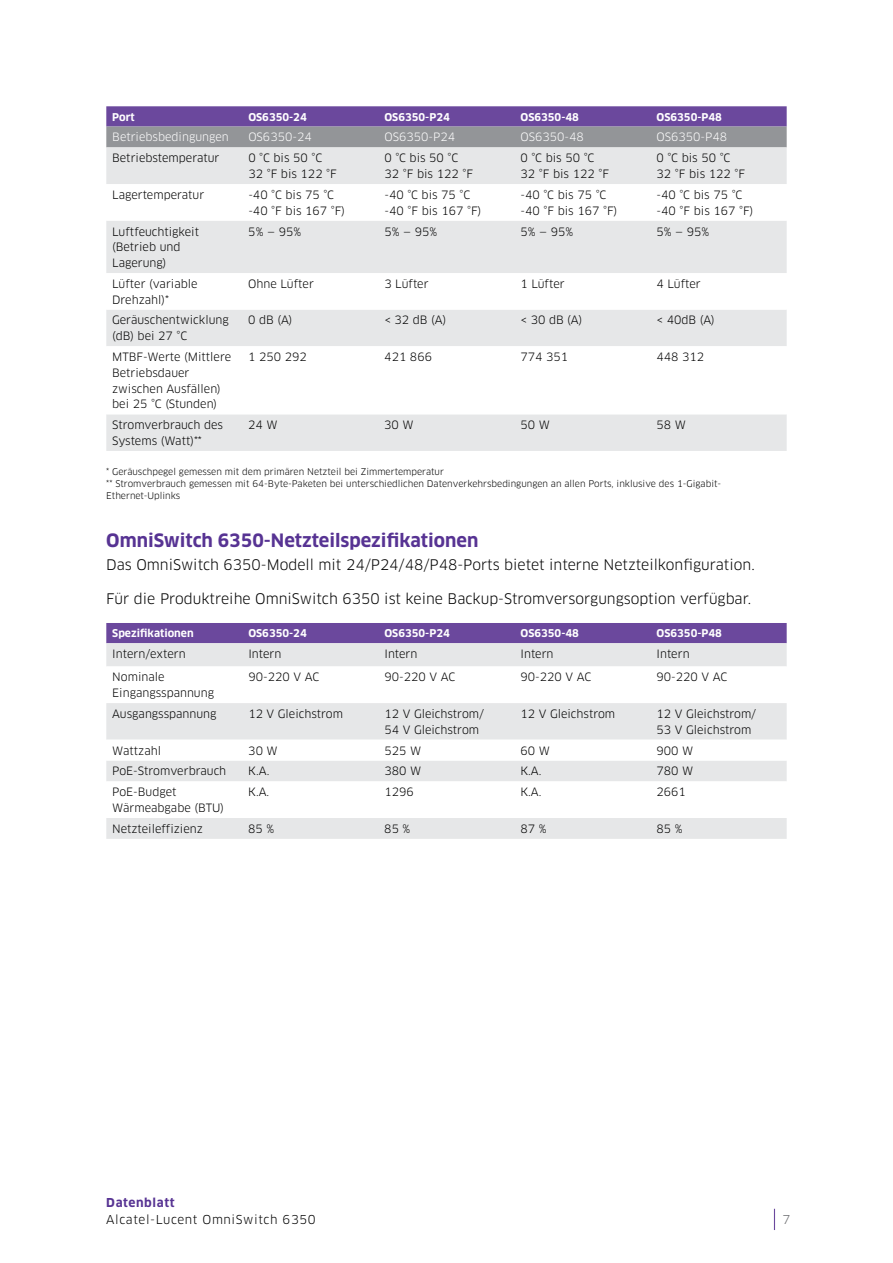
<style>
.page{position:relative;width:893px;height:1263px;background:#fff}
.page>*{position:absolute;margin:0;border:0;box-sizing:border-box;transform-origin:0 0}
.t1{font:700 18px "Clan OT";color:#573393}
.t2{font:14.25px "Clan OT";color:#000}
.t3{font:12px "Clan OT";letter-spacing:.05em;color:#000}
.t4{font:700 12px "Clan OT";letter-spacing:.05em;color:#573393}
.t5{font:12px "Clan OT";color:#6d6e71}
.t6{font:11.25px/15.8px "Clan OT";color:#000}
.t7{font:11.25px "Clan OT";color:#fff}
.t8{font:700 10.5px "Clan OT";color:#fff}
.t9{font:9px/12px "Clan OT";color:#000}
</style>
<div class="page">
<svg style="left:774px;top:1209px;width:1px;height:21px"></svg>
<svg style="left:106px;top:106px;width:681px;height:41px;background:#81709b"></svg>
<div style="left:106px;top:147px;width:681px;height:304px;background:#e6e7e8"></div>
<svg style="left:106px;top:184px;width:681px;height:230px"></svg>
<div style="left:106px;top:623px;width:681px;height:20px;background:#6b489d"></div>
<div style="left:106px;top:643px;width:681px;height:196px;background:#e6e7e8"></div>
<svg style="left:106px;top:666px;width:681px;height:152px"></svg>
<p class="t8" style="left:112px;top:111px;width:24px">Port</p>
<p class="t8" style="left:248px;top:111px;width:60px">OS6350-24</p>
<p class="t8" style="left:384px;top:111px;width:67px">OS6350-P24</p>
<p class="t8" style="left:520px;top:111px;width:60px">OS6350-48</p>
<p class="t8" style="left:657px;top:111px;width:67px">OS6350-P48</p>
<p class="t7" style="left:112px;top:131px;width:118px">Betriebsbedingungen</p>
<p class="t7" style="left:248px;top:131px;width:65px">OS6350-24</p>
<p class="t7" style="left:384px;top:131px;width:72px">OS6350-P24</p>
<p class="t7" style="left:520px;top:131px;width:65px">OS6350-48</p>
<p class="t7" style="left:657px;top:131px;width:72px">OS6350-P48</p>
<p class="t6" style="left:112px;top:150px;width:109px">Betriebstemperatur</p>
<p class="t6" style="left:248px;top:150px;width:90px">0 °C bis 50 °C<br>32 °F bis 122 °F</p>
<p class="t6" style="left:384px;top:150px;width:90px">0 °C bis 50 °C<br>32 °F bis 122 °F</p>
<p class="t6" style="left:520px;top:150px;width:90px">0 °C bis 50 °C<br>32 °F bis 122 °F</p>
<p class="t6" style="left:657px;top:150px;width:90px">0 °C bis 50 °C<br>32 °F bis 122 °F</p>
<p class="t6" style="left:112px;top:187px;width:94px">Lagertemperatur</p>
<p class="t6" style="left:248px;top:187px;width:98px">-40 °C bis 75 °C -40 °F bis 167 °F)</p>
<p class="t6" style="left:384px;top:187px;width:98px">-40 °C bis 75 °C -40 °F bis 167 °F)</p>
<p class="t6" style="left:520px;top:187px;width:98px">-40 °C bis 75 °C -40 °F bis 167 °F)</p>
<p class="t6" style="left:656px;top:187px;width:98px">-40 °C bis 75 °C -40 °F bis 167 °F)</p>
<p class="t6" style="left:112px;top:223px;width:88px">Luftfeuchtigkeit (Betrieb und<br>Lagerung)</p>
<p class="t6" style="left:248px;top:223px;width:54px">5% — 95%</p>
<p class="t6" style="left:384px;top:223px;width:54px">5% — 95%</p>
<p class="t6" style="left:520px;top:223px;width:54px">5% — 95%</p>
<p class="t6" style="left:656px;top:223px;width:54px">5% — 95%</p>
<p class="t6" style="left:112px;top:276px;width:87px">Lüfter (variable<br>Drehzahl)*</p>
<p class="t6" style="left:248px;top:276px;width:67px">Ohne Lüfter</p>
<p class="t6" style="left:384px;top:276px;width:46px">3 Lüfter</p>
<p class="t6" style="left:520px;top:276px;width:46px">1 Lüfter</p>
<p class="t6" style="left:656px;top:276px;width:46px">4 Lüfter</p>
<p class="t6" style="left:112px;top:312px;width:118px">Geräuschentwicklung (dB) bei 27 °C</p>
<p class="t6" style="left:248px;top:312px;width:46px">0 dB (A)</p>
<p class="t6" style="left:384px;top:312px;width:63px">&lt; 32 dB (A)</p>
<p class="t6" style="left:520px;top:312px;width:63px">&lt; 30 dB (A)</p>
<p class="t6" style="left:656px;top:312px;width:60px">&lt; 40dB (A)</p>
<p class="t6" style="left:112px;top:349px;width:121px">MTBF-Werte (Mittlere<br>Betriebsdauer zwischen Ausfällen) bei 25 °C (Stunden)</p>
<p class="t6" style="left:248px;top:349px;width:60px">1 250 292</p>
<p class="t6" style="left:384px;top:349px;width:49px">421 866</p>
<p class="t6" style="left:520px;top:349px;width:49px">774 351</p>
<p class="t6" style="left:656px;top:349px;width:49px">448 312</p>
<p class="t6" style="left:112px;top:417px;width:112px">Stromverbrauch des<br>Systems (Watt)**</p>
<p class="t6" style="left:248px;top:417px;width:31px">24 W</p>
<p class="t6" style="left:384px;top:417px;width:31px">30 W</p>
<p class="t6" style="left:520px;top:417px;width:31px">50 W</p>
<p class="t6" style="left:656px;top:417px;width:31px">58 W</p>
<p class="t9" style="left:106px;top:466px;width:616px">* Geräuschpegel gemessen mit dem primären Netzteil bei Zimmertemperatur<br>** Stromverbrauch gemessen mit 64-Byte-Paketen bei unterschiedlichen Datenverkehrsbedingungen an allen Ports, inklusive des 1-Gigabit-<br>Ethernet-Uplinks</p>
<h1 class="t1" style="left:106px;top:530px;width:373px">OmniSwitch 6350-Netzteilspezifikationen</h1>
<p class="t2" style="left:106px;top:556px;width:650px">Das OmniSwitch 6350-Modell mit 24/P24/48/P48-Ports bietet interne Netzteilkonfiguration.</p>
<p class="t2" style="left:106px;top:590px;width:646px">Für die Produktreihe OmniSwitch 6350 ist keine Backup-Stromversorgungsoption verfügbar.</p>
<p class="t8" style="left:112px;top:627px;width:83px">Spezifikationen</p>
<p class="t8" style="left:248px;top:627px;width:60px">OS6350-24</p>
<p class="t8" style="left:384px;top:627px;width:67px">OS6350-P24</p>
<p class="t8" style="left:520px;top:627px;width:60px">OS6350-48</p>
<p class="t8" style="left:657px;top:627px;width:67px">OS6350-P48</p>
<p class="t6" style="left:112px;top:646px;width:75px">Intern/extern</p>
<p class="t6" style="left:248px;top:646px;width:35px">Intern</p>
<p class="t6" style="left:384px;top:646px;width:35px">Intern</p>
<p class="t6" style="left:520px;top:646px;width:35px">Intern</p>
<p class="t6" style="left:657px;top:646px;width:35px">Intern</p>
<p class="t6" style="left:112px;top:669px;width:103px">Nominale<br>Eingangsspannung</p>
<p class="t6" style="left:248px;top:669px;width:72px">90-220 V AC</p>
<p class="t6" style="left:384px;top:669px;width:72px">90-220 V AC</p>
<p class="t6" style="left:520px;top:669px;width:72px">90-220 V AC</p>
<p class="t6" style="left:657px;top:669px;width:72px">90-220 V AC</p>
<p class="t6" style="left:112px;top:706px;width:106px">Ausgangsspannung</p>
<p class="t6" style="left:248px;top:706px;width:96px">12 V Gleichstrom</p>
<p class="t6" style="left:384px;top:706px;width:101px">12 V Gleichstrom/<br>54 V Gleichstrom</p>
<p class="t6" style="left:520px;top:706px;width:96px">12 V Gleichstrom</p>
<p class="t6" style="left:656px;top:706px;width:101px">12 V Gleichstrom/<br>53 V Gleichstrom</p>
<p class="t6" style="left:112px;top:742px;width:50px">Wattzahl</p>
<p class="t6" style="left:248px;top:742px;width:31px">30 W</p>
<p class="t6" style="left:384px;top:742px;width:38px">525 W</p>
<p class="t6" style="left:520px;top:742px;width:31px">60 W</p>
<p class="t6" style="left:656px;top:742px;width:38px">900 W</p>
<p class="t6" style="left:112px;top:763px;width:116px">PoE-Stromverbrauch</p>
<p class="t6" style="left:248px;top:763px;width:23px">K.A.</p>
<p class="t6" style="left:384px;top:763px;width:38px">380 W</p>
<p class="t6" style="left:520px;top:763px;width:23px">K.A.</p>
<p class="t6" style="left:656px;top:763px;width:38px">780 W</p>
<p class="t6" style="left:112px;top:784px;width:113px">PoE-Budget<br>Wärmeabgabe (BTU)</p>
<p class="t6" style="left:248px;top:784px;width:23px">K.A.</p>
<p class="t6" style="left:384px;top:784px;width:31px">1296</p>
<p class="t6" style="left:520px;top:784px;width:23px">K.A.</p>
<p class="t6" style="left:656px;top:784px;width:31px">2661</p>
<p class="t6" style="left:112px;top:821px;width:92px">Netzteileffizienz</p>
<p class="t6" style="left:248px;top:821px;width:28px">85 %</p>
<p class="t6" style="left:384px;top:821px;width:28px">85 %</p>
<p class="t6" style="left:520px;top:821px;width:28px">87 %</p>
<p class="t6" style="left:656px;top:821px;width:28px">85 %</p>
<p class="t4" style="left:106px;top:1196px;width:70px">Datenblatt</p>
<p class="t3" style="left:106px;top:1212px;width:211px">Alcatel-Lucent OmniSwitch 6350</p>
<p class="t5" style="left:782px;top:1212px;width:9px">7</p>
</div>
